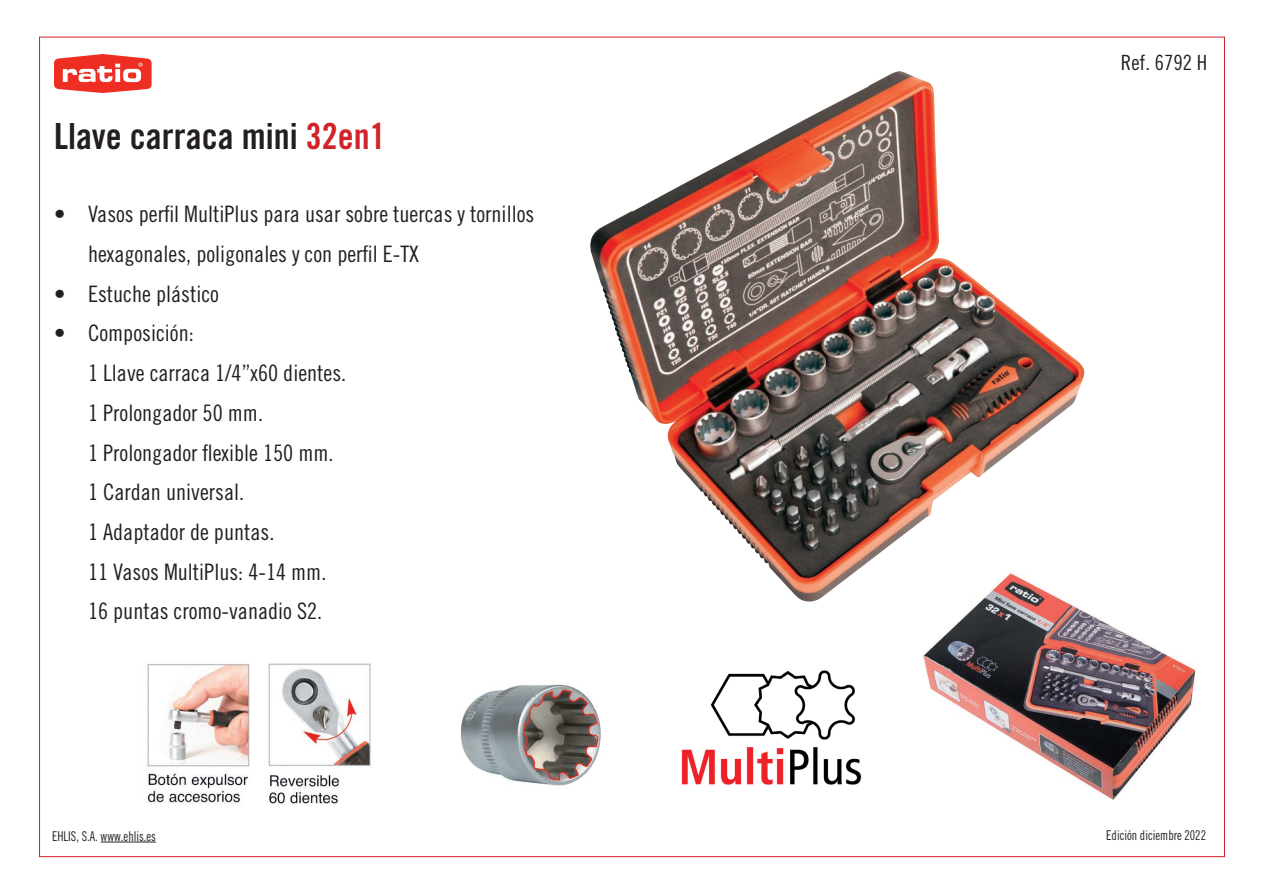
<style>
.page{position:relative;width:1263px;height:893px;background:#fff}
.page>*{position:absolute;margin:0;border:0;box-sizing:border-box;transform-origin:0 0}
.t1{font:36px "Trade Gothic LT Std Bd Cn 20";color:#231f20}
.t2{font:22.65px/39.8px "Trade Gothic LT Std Cn 18";color:#231f20}
.t3{font:21px "Trade Gothic LT Std Cn 18";color:#231f20}
.t4{font:13.5px "Trade Gothic LT Std Cn 18";color:#231f20;scale:.9 1}
.s1{color:#d1232a}
</style>
<div class="page">
<svg style="left:54px;top:54px;width:98px;height:39px"></svg>
<hr style="left:101px;top:842px;width:55px;height:1px;background:#231f20">
<img style="left:590px;top:71px;width:494px;height:531px">
<img style="left:460px;top:684px;width:141px;height:102px">
<img style="left:147px;top:663px;width:225px;height:141px">
<img style="left:681px;top:670px;width:181px;height:115px">
<img style="left:911px;top:540px;width:285px;height:260px">
<h1 class="t1" style="left:54px;top:114px;width:333px">Llave carraca mini <span class="s1">32en1</span></h1>
<p class="t2" style="left:88px;top:194px;width:448px;text-indent:-34px">• Vasos perfil MultiPlus para usar sobre tuercas y tornillos hexagonales, poligonales y con perfil E-TX</p>
<p class="t2" style="left:54px;top:274px;width:167px">• Estuche plástico</p>
<p class="t2" style="left:88px;top:313px;width:260px;text-indent:-34px">• Composición:<br>1 Llave carraca 1/4”x60 dientes.<br>1 Prolongador 50 mm.<br>1 Prolongador flexible 150 mm.<br>1 Cardan universal.<br>1 Adaptador de puntas.<br>11 Vasos MultiPlus: 4-14 mm.<br>16 puntas cromo-vanadio S2.</p>
<p class="t3" style="left:1121px;top:50px;width:88px">Ref. 6792 H</p>
<p class="t4" style="left:52px;top:828px;width:117px">EHLIS, S.A. www.ehlis.es</p>
<p class="t4" style="left:1106px;top:827px;width:112px">Edición diciembre 2022</p>
</div>
